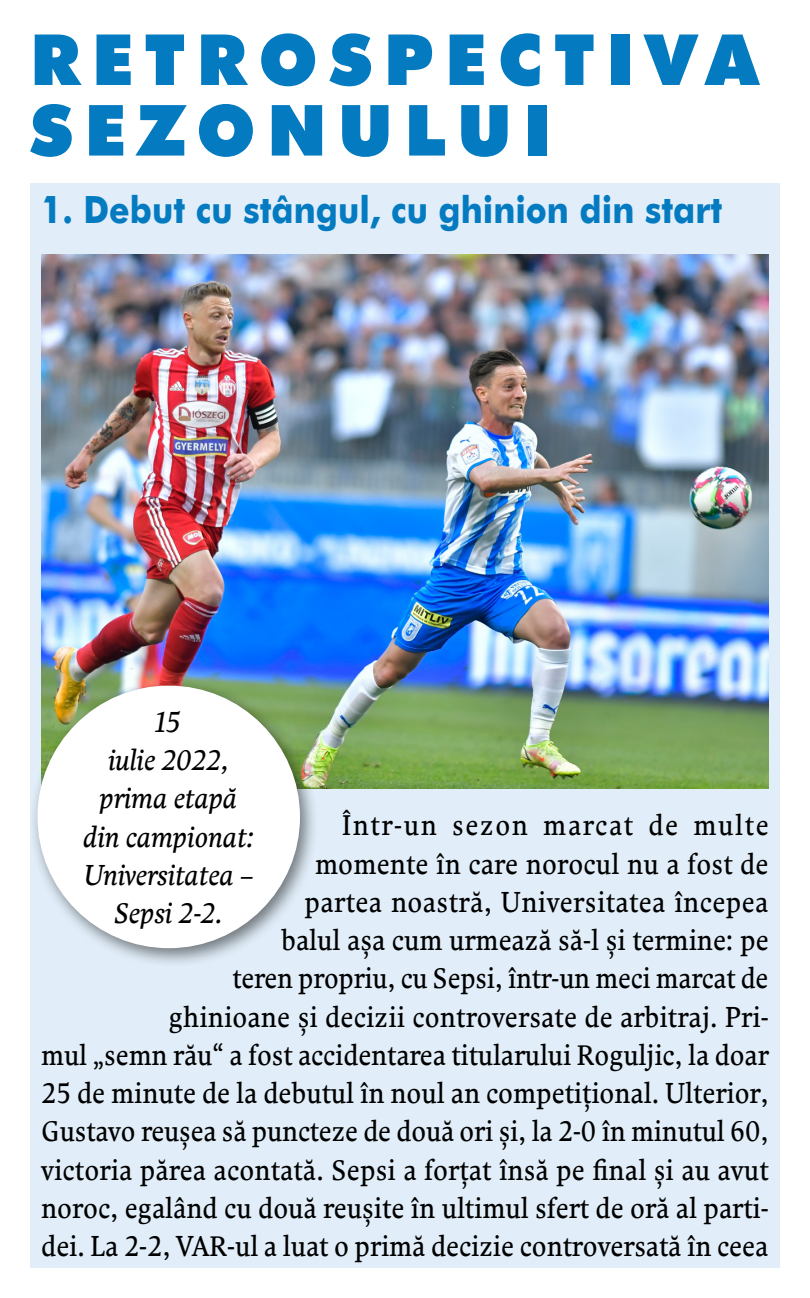
<style>
.page{position:relative;width:810px;height:1298px;background:#fff}
.page>*{position:absolute;margin:0;border:0;box-sizing:border-box;transform-origin:0 0}
.t1{font:70.57px/70.6px "Futura Black Ro CE";letter-spacing:.16em;color:#047bc1}
.titlu_coloana{font:700 37.5px "Futura Ro CE";color:#047bc1;scale:.9 1}
.text{font:28.5px/38.2px "Comenia Serif Pro Ro CE";color:#000;text-align:right;scale:.9 1}
.sapou{font:italic 28.5px/38.2px "Comenia Serif Pro Ro CE";color:#000;text-align:center;scale:.9 1}
</style>
<div class="page">
<div style="left:30px;top:183px;width:750px;height:1085px;background:#e1eef9"></div>
<img style="left:41px;top:255px;width:728px;height:533px">
<div style="left:29px;top:677px;width:290px;height:290px;background:#000;opacity:.5"></div>
<div style="left:38px;top:685px;width:262px;height:263px;background:#fff;border-radius:50%"></div>
<p class="t1" style="left:30px;top:21px;width:730px">RETROSPECTIVA<br>SEZONULUI</p>
<p class="titlu_coloana" style="left:41px;top:184px;width:758px">1. Debut cu stângul, cu ghinion din start</p>
<p class="sapou" style="left:83px;top:702px;width:191px">15<br>iulie 2022, prima etapă din campionat:<br>Universitatea –<br>Sepsi 2‑2.</p>
<p class="text" style="left:41px;top:806px;width:810px">Într‑un sezon marcat de multe<br>momente în care norocul nu a fost de<br>partea noastră, Universitatea începea<br>balul aşa cum urmează să‑l şi termine: pe<br>teren propriu, cu Sepsi, într‑un meci marcat de<br>ghinioane şi decizii controversate de arbitraj. Pri‑<br>mul „semn rău“ a fost accidentarea titularului Roguljic, la doar 25 de minute de la debutul în noul an competiţional. Ulterior, Gustavo reuşea să puncteze de două ori şi, la 2‑0 în minutul 60, victoria părea acontată. Sepsi a forţat însă pe final şi au avut noroc, egalând cu două reuşite în ultimul sfert de oră al parti‑ dei. La 2‑2, VAR‑ul a luat o primă decizie controversată în ceea</p>
</div>
